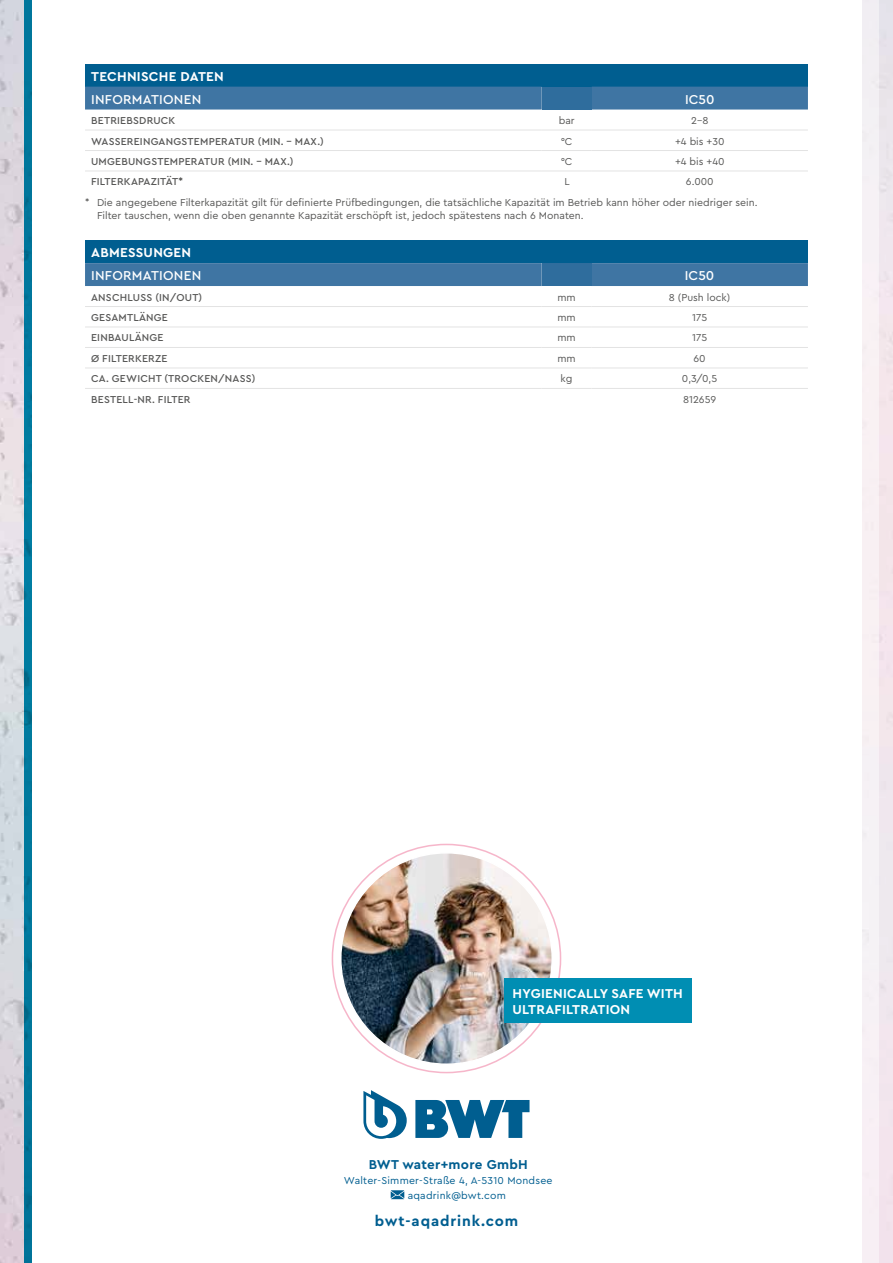
<style>
.page{position:relative;width:893px;height:1263px;background:#fff}
.page>*{position:absolute;margin:0;border:0;box-sizing:border-box;transform-origin:0 0}
.t1{font:700 15px "Cera PRO";letter-spacing:.06em;color:#005e90}
.t2{font:700 13.5px/16.2px "Cera PRO";letter-spacing:.02em;color:#fff}
.t3{font:500 13.5px "Cera PRO";letter-spacing:.02em;color:#fff}
.t4{font:700 13.5px "Cera PRO";letter-spacing:.02em;color:#005e90}
.t5{font:10.5px/20.9px "Cera PRO";color:#575756}
.t6{font:500 10.5px "Cera PRO";letter-spacing:.02em;color:#575756}
.t7{font:10.5px/15px "Cera PRO";letter-spacing:.02em;color:#005e90}
</style>
<div class="page">
<img style="left:0;top:0;width:24px;height:1263px">
<div style="left:858px;top:0;width:21px;height:1263px;background:#f7f1f4"></div>
<div style="left:879px;top:0;width:14px;height:1263px;background:#f1e6ec"></div>
<div style="left:32px;top:0;width:829px;height:1263px;background:#fff"></div>
<div style="left:24px;top:0;width:8px;height:1263px;background:#00779c"></div>
<img style="left:341px;top:853px;width:211px;height:211px;border-radius:106px">
<div style="left:504px;top:979px;width:187px;height:44px;background:#008eb3"></div>
<div style="left:85px;top:240px;width:723px;height:23px;background:#005e90"></div>
<div style="left:85px;top:263px;width:723px;height:23px;background:#3f75a3"></div>
<div style="left:542px;top:263px;width:49px;height:23px;background:#2f6d9d"></div>
<hr style="left:85px;top:306px;width:457px;height:1px;background:#e3e3e3">
<hr style="left:542px;top:306px;width:49px;height:1px;background:#e3e3e3">
<hr style="left:591px;top:306px;width:217px;height:1px;background:#e3e3e3">
<hr style="left:85px;top:327px;width:457px;height:1px;background:#e3e3e3">
<hr style="left:542px;top:327px;width:49px;height:1px;background:#e3e3e3">
<hr style="left:591px;top:327px;width:217px;height:1px;background:#e3e3e3">
<hr style="left:85px;top:347px;width:457px;height:1px;background:#e3e3e3">
<hr style="left:542px;top:347px;width:49px;height:1px;background:#e3e3e3">
<hr style="left:591px;top:347px;width:217px;height:1px;background:#e3e3e3">
<hr style="left:85px;top:368px;width:457px;height:1px;background:#e3e3e3">
<hr style="left:542px;top:368px;width:49px;height:1px;background:#e3e3e3">
<hr style="left:591px;top:368px;width:217px;height:1px;background:#e3e3e3">
<hr style="left:85px;top:388px;width:457px;height:1px;background:#e3e3e3">
<hr style="left:542px;top:388px;width:49px;height:1px;background:#e3e3e3">
<hr style="left:591px;top:388px;width:217px;height:1px;background:#e3e3e3">
<div style="left:85px;top:64px;width:723px;height:23px;background:#005e90"></div>
<div style="left:85px;top:87px;width:723px;height:23px;background:#3f75a3"></div>
<div style="left:542px;top:87px;width:50px;height:23px;background:#2f6d9d"></div>
<hr style="left:85px;top:130px;width:457px;height:1px;background:#e3e3e3">
<hr style="left:542px;top:130px;width:50px;height:1px;background:#e3e3e3">
<hr style="left:592px;top:130px;width:216px;height:1px;background:#e3e3e3">
<hr style="left:85px;top:150px;width:457px;height:1px;background:#e3e3e3">
<hr style="left:542px;top:150px;width:50px;height:1px;background:#e3e3e3">
<hr style="left:592px;top:150px;width:216px;height:1px;background:#e3e3e3">
<hr style="left:85px;top:171px;width:457px;height:1px;background:#e3e3e3">
<hr style="left:542px;top:171px;width:50px;height:1px;background:#e3e3e3">
<hr style="left:592px;top:171px;width:216px;height:1px;background:#e3e3e3">
<svg style="left:415px;top:1100px;width:114px;height:38px"></svg>
<svg style="left:363px;top:1090px;width:44px;height:49px"></svg>
<svg style="left:391px;top:1190px;width:13px;height:9px"></svg>
<p class="t2" style="left:91px;top:67px;width:134px">TECHNISCHE DATEN</p>
<p class="t3" style="left:91px;top:90px;width:112px">INFORMATIONEN</p>
<p class="t3" style="left:685px;top:90px;width:31px">IC50</p>
<p class="t6" style="left:91px;top:114px;width:86px">BETRIEBSDRUCK</p>
<p class="t5" style="left:559px;top:110px;width:17px">bar</p>
<p class="t5" style="left:691px;top:110px;width:19px">2–8</p>
<p class="t6" style="left:91px;top:134px;width:234px">WASSEREINGANGSTEMPERATUR (MIN. – MAX.)</p>
<p class="t5" style="left:561px;top:130px;width:13px">°C</p>
<p class="t5" style="left:675px;top:130px;width:51px">+4 bis +30</p>
<p class="t6" style="left:91px;top:154px;width:204px">UMGEBUNGSTEMPERATUR (MIN. – MAX.)</p>
<p class="t5" style="left:561px;top:151px;width:13px">°C</p>
<p class="t5" style="left:675px;top:151px;width:51px">+4 bis +40</p>
<p class="t6" style="left:91px;top:175px;width:93px">FILTERKAPAZITÄT*</p>
<p class="t5" style="left:564px;top:171px;width:7px">L</p>
<p class="t5" style="left:85px;top:171px;width:674px;text-indent:601px">6.000<br>* Die angegebene Filterkapazität gilt für definierte Prüfbedingungen, die tatsächliche Kapazität im Betrieb kann höher oder niedriger sein.</p>
<p class="t5" style="left:97px;top:205px;width:488px">Filter tauschen, wenn die oben genannte Kapazität erschöpft ist, jedoch spätestens nach 6 Monaten.</p>
<p class="t2" style="left:91px;top:244px;width:102px">ABMESSUNGEN</p>
<p class="t3" style="left:91px;top:266px;width:112px">INFORMATIONEN</p>
<p class="t3" style="left:685px;top:266px;width:31px">IC50</p>
<p class="t6" style="left:91px;top:290px;width:113px">ANSCHLUSS (IN/OUT)</p>
<p class="t5" style="left:557px;top:286px;width:20px">mm</p>
<p class="t5" style="left:669px;top:286px;width:63px">8 (Push lock)</p>
<p class="t6" style="left:91px;top:310px;width:78px">GESAMTLÄNGE</p>
<p class="t5" style="left:557px;top:307px;width:20px">mm</p>
<p class="t5" style="left:692px;top:307px;width:17px">175</p>
<p class="t6" style="left:91px;top:331px;width:74px">EINBAULÄNGE</p>
<p class="t5" style="left:557px;top:327px;width:20px">mm</p>
<p class="t5" style="left:692px;top:327px;width:17px">175</p>
<p class="t6" style="left:91px;top:351px;width:78px">Ø FILTERKERZE</p>
<p class="t5" style="left:557px;top:348px;width:20px">mm</p>
<p class="t5" style="left:693px;top:348px;width:14px">60</p>
<p class="t6" style="left:91px;top:372px;width:166px">CA. GEWICHT (TROCKEN/NASS)</p>
<p class="t5" style="left:561px;top:368px;width:13px">kg</p>
<p class="t5" style="left:682px;top:368px;width:37px">0,3/0,5</p>
<p class="t6" style="left:91px;top:392px;width:101px">BESTELL-NR. FILTER</p>
<p class="t5" style="left:683px;top:388px;width:35px">812659</p>
<p class="t2" style="left:512px;top:985px;width:172px">HYGIENICALLY SAFE WITH<br>ULTRAFILTRATION</p>
<p class="t4" style="left:369px;top:1156px;width:161px">BWT water+more GmbH</p>
<p class="t7" style="left:408px;top:1173px;width:146px;text-indent:-64px">Walter-Simmer-Straße 4, A-5310 Mondsee aqadrink@bwt.com</p>
<h1 class="t1" style="left:375px;top:1211px;width:145px">bwt-aqadrink.com</h1>
</div>
